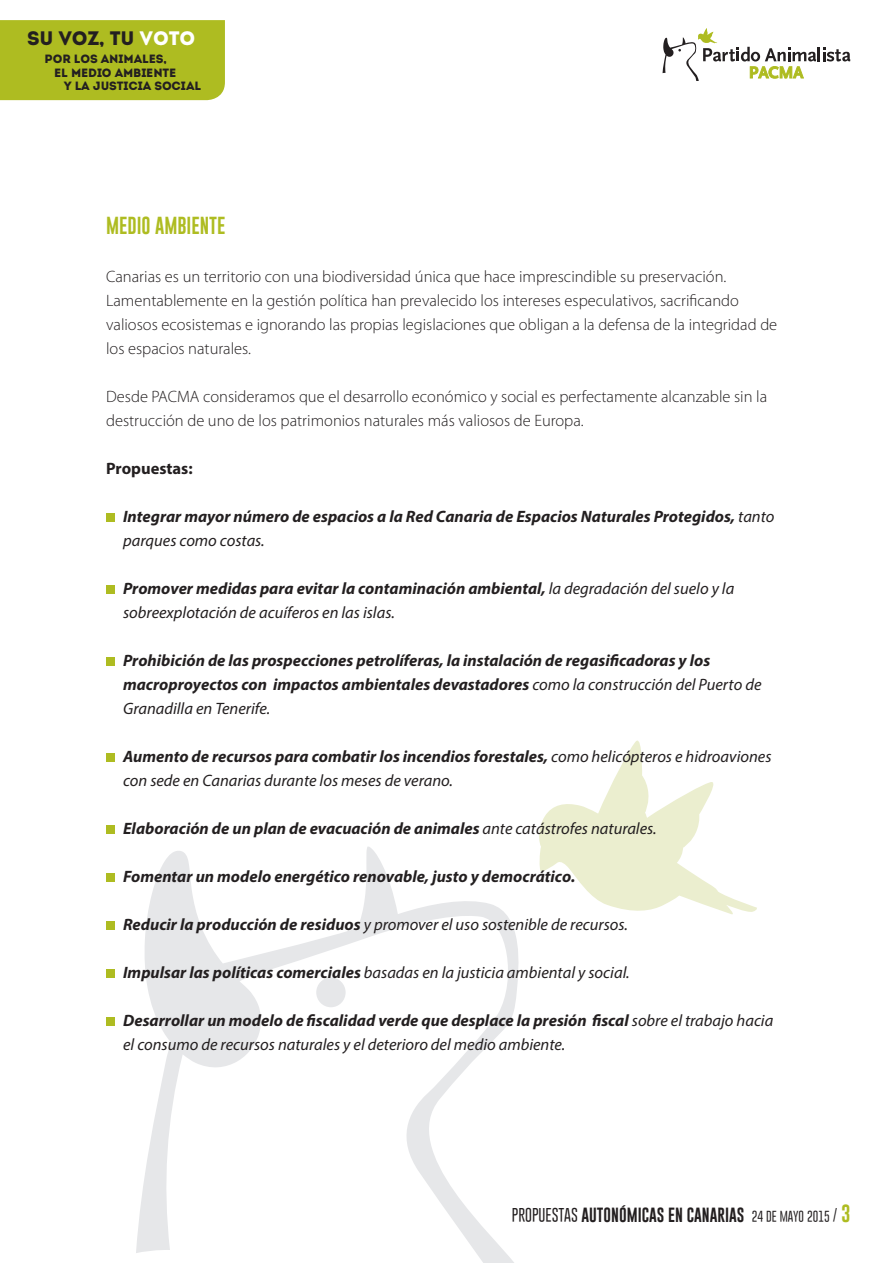
<style>
.page{position:relative;width:893px;height:1263px;background:#fff}
.page>*{position:absolute;margin:0;border:0;box-sizing:border-box;transform-origin:0 0}
.t1{font:19.5px "Intro";letter-spacing:-.01em;color:#231f20}
.Sangría_francesa{font:18px "Gobold";color:#aebc21}
.Sangría_francesa-2{font:italic 16.5px/24px "Myriad Pro";color:#231f20}
.Sangría_francesa-3{font:300 16.5px/24px "Myriad Pro";color:#231f20}
.Sangría_francesa-4{font:italic 700 16.5px/24px "Myriad Pro";color:#231f20}
.Sangría_francesa-5{font:700 16.5px "Myriad Pro";color:#231f20}
.t2{font:15px "Gobold";color:#231f20}
.t3{font:12px "Intro";letter-spacing:-.01em;color:#231f20}
.s1{color:#fff}
.s2{font-weight:400}
.s3{font-weight:700}
.s4{font-weight:300}
.s5{font-weight:300;font-size:12px}
.s6{font-size:18px;color:#aebc21}
</style>
<div class="page">
<div style="left:0;top:20px;width:225px;height:80px;background:#aebc21"></div>
<svg style="left:539px;top:740px;width:218px;height:175px"></svg>
<svg style="left:136px;top:846px;width:412px;height:417px"></svg>
<div style="left:316px;top:977px;width:30px;height:30px;background:#e6e7e9;border-radius:50%"></div>
<hr style="left:817px;top:47px;width:3px;height:14px;background:#231f20">
<svg style="left:823px;top:47px;width:27px;height:14px"></svg>
<svg style="left:662px;top:28px;width:154px;height:53px"></svg>
<div style="left:106px;top:513px;width:9px;height:9px;background:#aebc21"></div>
<div style="left:106px;top:585px;width:9px;height:9px;background:#aebc21"></div>
<div style="left:106px;top:657px;width:9px;height:9px;background:#aebc21"></div>
<div style="left:106px;top:753px;width:9px;height:9px;background:#aebc21"></div>
<div style="left:106px;top:825px;width:9px;height:9px;background:#aebc21"></div>
<div style="left:106px;top:873px;width:9px;height:9px;background:#aebc21"></div>
<div style="left:106px;top:921px;width:9px;height:9px;background:#aebc21"></div>
<div style="left:106px;top:969px;width:9px;height:9px;background:#aebc21"></div>
<div style="left:106px;top:1017px;width:9px;height:9px;background:#aebc21"></div>
<p class="t1" style="left:27px;top:27px;width:170px">SU VOZ, TU <span class="s1">VOTO</span></p>
<p class="t3" style="left:45px;top:52px;width:124px">POR LOS ANIMALES,</p>
<p class="t3" style="left:54px;top:65px;width:124px">EL MEDIO AMBIENTE</p>
<p class="t3" style="left:64px;top:79px;width:139px">Y LA JUSTICIA SOCIAL</p>
<p class="Sangría_francesa" style="left:106px;top:214px;width:121px">MEDIO AMBIENTE</p>
<p class="Sangría_francesa-3" style="left:106px;top:265px;width:622px">Canarias es un territorio con una biodiversidad única que hace imprescindible su preservación.</p>
<p class="Sangría_francesa-3" style="left:106px;top:289px;width:673px">Lamentablemente en la gestión política han prevalecido los intereses especulativos, sacrificando valiosos ecosistemas e ignorando las propias legislaciones que obligan a la defensa de la integridad de los espacios naturales.</p>
<p class="Sangría_francesa-3" style="left:106px;top:385px;width:663px">Desde PACMA consideramos que el desarrollo económico y social es perfectamente alcanzable sin la destrucción de uno de los patrimonios naturales más valiosos de Europa.</p>
<p class="Sangría_francesa-5" style="left:106px;top:458px;width:88px">Propuestas:</p>
<p class="Sangría_francesa-4" style="left:123px;top:504px;width:653px">Integrar mayor número de espacios a la Red Canaria de Espacios Naturales Protegidos, <span class="s2">tanto parques como costas.</span></p>
<p class="Sangría_francesa-2" style="left:123px;top:576px;width:613px"><span class="s3">Promover medidas para evitar la contaminación ambiental,</span> la degradación del suelo y la sobreexplotación de acuíferos en las islas.</p>
<p class="Sangría_francesa-4" style="left:123px;top:648px;width:640px">Prohibición de las prospecciones petrolíferas, la instalación de regasificadoras y los macroproyectos con impactos ambientales devastadores <span class="s2">como la construcción del Puerto de<br>Granadilla en Tenerife.</span></p>
<p class="Sangría_francesa-2" style="left:123px;top:744px;width:650px"><span class="s3">Aumento de recursos para combatir los incendios forestales,</span> como helicópteros e hidroaviones con sede en Canarias durante los meses de verano.</p>
<p class="Sangría_francesa-4" style="left:123px;top:816px;width:535px">Elaboración de un plan de evacuación de animales <span class="s2">ante catástrofes naturales.</span></p>
<p class="Sangría_francesa-4" style="left:123px;top:864px;width:454px">Fomentar un modelo energético renovable, justo y democrático.</p>
<p class="Sangría_francesa-2" style="left:123px;top:912px;width:506px"><span class="s3">Reducir la producción de residuos</span> y promover el uso sostenible de recursos.</p>
<p class="Sangría_francesa-2" style="left:123px;top:960px;width:508px"><span class="s3">Impulsar las políticas comerciales</span> basadas en la justicia ambiental y social.</p>
<p class="Sangría_francesa-2" style="left:123px;top:1008px;width:652px"><span class="s3">Desarrollar un modelo de fiscalidad verde que desplace la presión fiscal</span> sobre el trabajo hacia el consumo de recursos naturales y el deterioro del medio ambiente.</p>
<p class="t2" style="left:512px;top:1205px;width:340px"><span class="s4">PROPUESTAS</span> AUTONÓMICAS EN CANARIAS <span class="s5">24 DE MAYO 2015</span> <span class="s4">/</span> <span class="s6">3</span></p>
</div>
